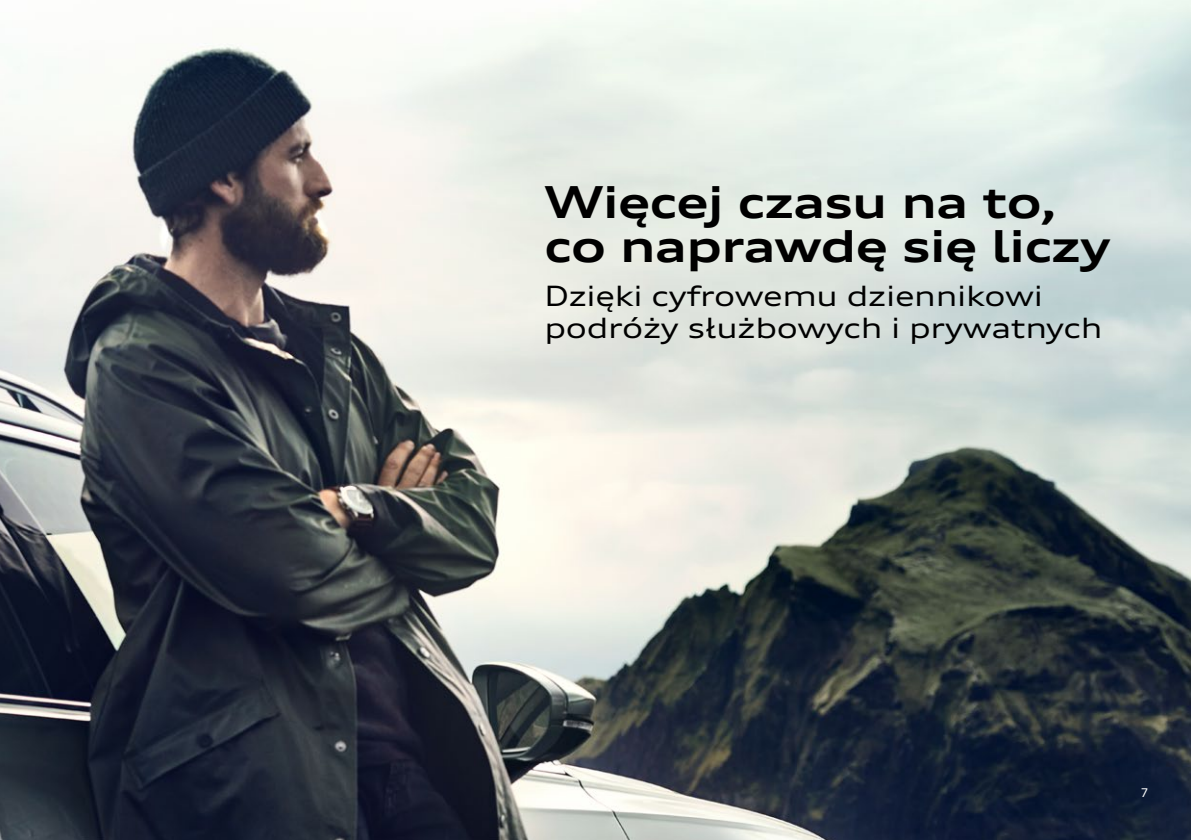
<style>
.page{position:relative;width:1191px;height:840px;background:#fff}
.page>*{position:absolute;margin:0;border:0;box-sizing:border-box;transform-origin:0 0}
.t1{font:700 expanded 44px/44px "Audi Type";letter-spacing:-.01em;color:#000}
.t2{font:expanded 28px/32px "Audi Type";letter-spacing:-.01em;color:#000}
.t3{font:12px "Audi Type";color:#fff}
</style>
<div class="page">
<img style="left:0;top:0;width:1191px;height:839px">
<h1 class="t1" style="left:544px;top:179px;width:568px">Więcej czasu na to, co naprawdę się liczy</h1>
<p class="t2" style="left:544px;top:279px;width:559px">Dzięki cyfrowemu dziennikowi podróży służbowych i prywatnych</p>
<p class="t3" style="left:1140px;top:785px;width:9px">7</p>
</div>
